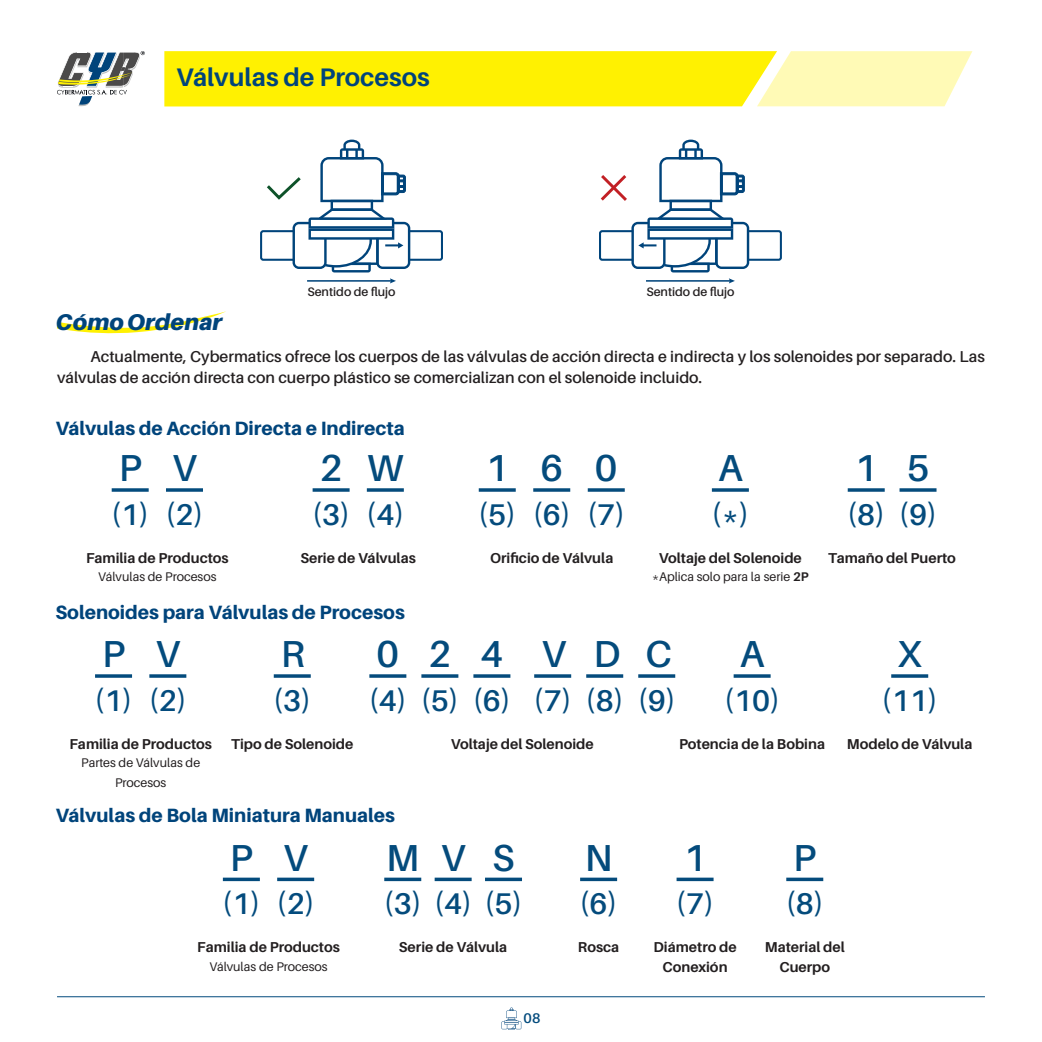
<style>
.page{position:relative;width:1042px;height:1042px;background:#fff}
.page>*{position:absolute;margin:0;border:0;box-sizing:border-box;transform-origin:0 0}
.t1{font:600 37.62px "Aileron";color:#044b7c}
.t2{font:600 37.62px "Aileron";color:#034b7d}
.t3{font:600 29.93px "Aileron";color:#044b7c}
.t4{font:600 29.93px "Aileron";color:#034b7d}
.t5{font:700 25.38px "Aileron";color:#00447b}
.t6{font:italic 900 22.75px "Aileron";color:#00447b}
.t7{font:800 19.25px "Aileron";color:#00447b}
.t8{font:600 15.75px/21px "Aileron";color:#231f20}
.t9{font:700 14.35px/19.9px "Aileron";color:#231f20;text-align:center}
.t10{font:600 14px "Aileron";color:#034b7d}
.t11{font:12.6px/19.9px "Aileron";color:#231f20;text-align:center}
.t12{font:600 12.25px "Aileron";color:#231f20}
.s1{font-weight:700}
</style>
<div class="page">
<hr style="left:57px;top:996px;width:928px;height:1px;background:#034b7d">
<svg style="left:501px;top:1007px;width:20px;height:23px"></svg>
<svg style="left:164px;top:51px;width:808px;height:55px;background:#fff333"></svg>
<svg style="left:57px;top:51px;width:88px;height:55px"></svg>
<hr style="left:307px;top:280px;width:85px;height:2px;background:#00447b">
<svg style="left:390px;top:278px;width:6px;height:5px"></svg>
<svg style="left:260px;top:140px;width:183px;height:132px"></svg>
<hr style="left:646px;top:280px;width:85px;height:2px;background:#00447b">
<svg style="left:729px;top:278px;width:6px;height:5px"></svg>
<svg style="left:599px;top:140px;width:183px;height:132px"></svg>
<svg style="left:57px;top:311px;width:169px;height:23px"></svg>
<svg style="left:166px;top:488px;width:37px;height:4px"></svg>
<svg style="left:112px;top:488px;width:37px;height:4px"></svg>
<svg style="left:367px;top:488px;width:37px;height:4px"></svg>
<svg style="left:313px;top:488px;width:37px;height:4px"></svg>
<svg style="left:479px;top:488px;width:37px;height:4px"></svg>
<svg style="left:533px;top:488px;width:37px;height:4px"></svg>
<svg style="left:588px;top:488px;width:37px;height:4px"></svg>
<svg style="left:712px;top:488px;width:37px;height:4px"></svg>
<svg style="left:848px;top:488px;width:37px;height:4px"></svg>
<svg style="left:899px;top:488px;width:37px;height:4px"></svg>
<svg style="left:149px;top:674px;width:37px;height:4px"></svg>
<svg style="left:95px;top:674px;width:37px;height:4px"></svg>
<svg style="left:274px;top:674px;width:37px;height:4px"></svg>
<svg style="left:733px;top:674px;width:37px;height:4px"></svg>
<svg style="left:369px;top:674px;width:37px;height:4px"></svg>
<svg style="left:421px;top:674px;width:37px;height:4px"></svg>
<svg style="left:473px;top:674px;width:37px;height:4px"></svg>
<svg style="left:534px;top:674px;width:37px;height:4px"></svg>
<svg style="left:586px;top:674px;width:37px;height:4px"></svg>
<svg style="left:638px;top:674px;width:37px;height:4px"></svg>
<svg style="left:891px;top:674px;width:37px;height:4px"></svg>
<svg style="left:277px;top:877px;width:37px;height:4px"></svg>
<svg style="left:223px;top:877px;width:37px;height:4px"></svg>
<svg style="left:676px;top:877px;width:37px;height:4px"></svg>
<svg style="left:384px;top:877px;width:37px;height:4px"></svg>
<svg style="left:435px;top:877px;width:37px;height:4px"></svg>
<svg style="left:485px;top:877px;width:37px;height:4px"></svg>
<svg style="left:580px;top:877px;width:37px;height:4px"></svg>
<svg style="left:786px;top:877px;width:37px;height:4px"></svg>
<h3 class="t5" style="left:176px;top:63px;width:255px">Válvulas de Procesos</h3>
<p class="t12" style="left:307px;top:285px;width:90px">Sentido de flujo</p>
<p class="t12" style="left:646px;top:285px;width:90px">Sentido de flujo</p>
<h3 class="t6" style="left:55px;top:308px;width:168px">Cómo Ordenar</h3>
<p class="t8" style="left:57px;top:346px;width:929px;text-indent:33px">Actualmente, Cybermatics ofrece los cuerpos de las válvulas de acción directa e indirecta y los solenoides por separado. Las válvulas de acción directa con cuerpo plástico se comercializan con el solenoide incluido.</p>
<h3 class="t7" style="left:55px;top:417px;width:351px">Válvulas de Acción Directa e Indirecta</h3>
<h1 class="t2" style="left:119px;top:447px;width:24px">P</h1>
<h2 class="t4" style="left:111px;top:498px;width:40px">(1)</h2>
<p class="t9" style="left:86px;top:548px;width:144px">Familia de Productos</p>
<p class="t11" style="left:98px;top:567px;width:120px">Válvulas de Procesos</p>
<h1 class="t2" style="left:172px;top:447px;width:26px">V</h1>
<h2 class="t4" style="left:165px;top:498px;width:40px">(2)</h2>
<h1 class="t1" style="left:320px;top:447px;width:24px">2</h1>
<h2 class="t3" style="left:312px;top:498px;width:40px">(3)</h2>
<h1 class="t1" style="left:367px;top:447px;width:38px">W</h1>
<h2 class="t3" style="left:366px;top:498px;width:40px">(4)</h2>
<p class="t9" style="left:300px;top:548px;width:117px">Serie de Válvulas</p>
<h1 class="t1" style="left:486px;top:447px;width:24px">1</h1>
<h2 class="t3" style="left:478px;top:498px;width:40px">(5)</h2>
<h1 class="t1" style="left:540px;top:447px;width:24px">6</h1>
<h2 class="t3" style="left:533px;top:498px;width:40px">(6)</h2>
<h1 class="t1" style="left:595px;top:447px;width:24px">0</h1>
<h2 class="t3" style="left:587px;top:498px;width:40px">(7)</h2>
<p class="t9" style="left:490px;top:548px;width:125px">Orificio de Válvula</p>
<h1 class="t1" style="left:718px;top:447px;width:26px">A</h1>
<h2 class="t3" style="left:711px;top:498px;width:39px">(*)</h2>
<p class="t9" style="left:659px;top:548px;width:145px">Voltaje del Solenoide</p>
<p class="t11" style="left:652px;top:567px;width:158px">*Aplica solo para la serie <span class="s1">2P</span></p>
<h1 class="t1" style="left:906px;top:447px;width:24px">5</h1>
<h2 class="t3" style="left:899px;top:498px;width:40px">(9)</h2>
<p class="t9" style="left:828px;top:548px;width:129px">Tamaño del Puerto</p>
<h1 class="t1" style="left:855px;top:447px;width:24px">1</h1>
<h2 class="t3" style="left:847px;top:498px;width:40px">(8)</h2>
<h3 class="t7" style="left:55px;top:601px;width:351px">Solenoides para Válvulas de Procesos</h3>
<h1 class="t2" style="left:102px;top:633px;width:24px">P</h1>
<h2 class="t4" style="left:94px;top:684px;width:40px">(1)</h2>
<p class="t9" style="left:69px;top:734px;width:144px">Familia de Productos</p>
<p class="t11" style="left:81px;top:753px;width:121px">Partes de Válvulas de<br>Procesos</p>
<h1 class="t2" style="left:155px;top:633px;width:26px">V</h1>
<h2 class="t4" style="left:149px;top:684px;width:40px">(2)</h2>
<h1 class="t1" style="left:281px;top:633px;width:25px">R</h1>
<h2 class="t3" style="left:273px;top:684px;width:40px">(3)</h2>
<p class="t9" style="left:231px;top:734px;width:124px">Tipo de Solenoide</p>
<h1 class="t1" style="left:376px;top:633px;width:24px">0</h1>
<h2 class="t3" style="left:369px;top:684px;width:40px">(4)</h2>
<h3 class="t7" style="left:55px;top:805px;width:341px">Válvulas de Bola Miniatura Manuales</h3>
<h1 class="t1" style="left:428px;top:633px;width:24px">2</h1>
<h2 class="t3" style="left:421px;top:684px;width:40px">(5)</h2>
<h1 class="t1" style="left:480px;top:633px;width:24px">4</h1>
<h2 class="t3" style="left:473px;top:684px;width:40px">(6)</h2>
<h1 class="t1" style="left:541px;top:633px;width:26px">V</h1>
<h2 class="t3" style="left:533px;top:684px;width:40px">(7)</h2>
<h1 class="t1" style="left:593px;top:633px;width:29px">D</h1>
<h2 class="t3" style="left:585px;top:684px;width:40px">(8)</h2>
<h1 class="t1" style="left:645px;top:633px;width:28px">C</h1>
<h2 class="t3" style="left:638px;top:684px;width:40px">(9)</h2>
<h1 class="t1" style="left:740px;top:633px;width:26px">A</h1>
<h2 class="t3" style="left:724px;top:684px;width:58px">(10)</h2>
<p class="t9" style="left:451px;top:734px;width:145px">Voltaje del Solenoide</p>
<p class="t9" style="left:679px;top:734px;width:148px">Potencia de la Bobina</p>
<h1 class="t1" style="left:897px;top:633px;width:26px">X</h1>
<h2 class="t3" style="left:881px;top:684px;width:58px">(11)</h2>
<p class="t9" style="left:847px;top:734px;width:127px">Modelo de Válvula</p>
<h1 class="t2" style="left:230px;top:837px;width:24px">P</h1>
<h2 class="t4" style="left:222px;top:887px;width:40px">(1)</h2>
<p class="t9" style="left:197px;top:937px;width:144px">Familia de Productos</p>
<p class="t11" style="left:209px;top:956px;width:120px">Válvulas de Procesos</p>
<h1 class="t2" style="left:283px;top:837px;width:26px">V</h1>
<h2 class="t4" style="left:277px;top:887px;width:40px">(2)</h2>
<h1 class="t1" style="left:441px;top:837px;width:26px">V</h1>
<h1 class="t1" style="left:492px;top:837px;width:24px">S</h1>
<h1 class="t1" style="left:386px;top:837px;width:35px">M</h1>
<h2 class="t3" style="left:384px;top:887px;width:140px">(3) (4) (5)</h2>
<p class="t9" style="left:399px;top:937px;width:110px">Serie de Válvula</p>
<h1 class="t1" style="left:585px;top:837px;width:29px">N</h1>
<h2 class="t3" style="left:579px;top:887px;width:40px">(6)</h2>
<p class="t9" style="left:578px;top:937px;width:43px">Rosca</p>
<h1 class="t1" style="left:684px;top:837px;width:24px">1</h1>
<h2 class="t3" style="left:676px;top:887px;width:40px">(7)</h2>
<p class="t9" style="left:653px;top:937px;width:85px">Diámetro de<br>Conexión</p>
<h1 class="t1" style="left:793px;top:837px;width:24px">P</h1>
<h2 class="t3" style="left:785px;top:887px;width:40px">(8)</h2>
<p class="t9" style="left:765px;top:937px;width:81px">Material del<br>Cuerpo</p>
<p class="t10" style="left:523px;top:1010px;width:18px">08</p>
</div>
